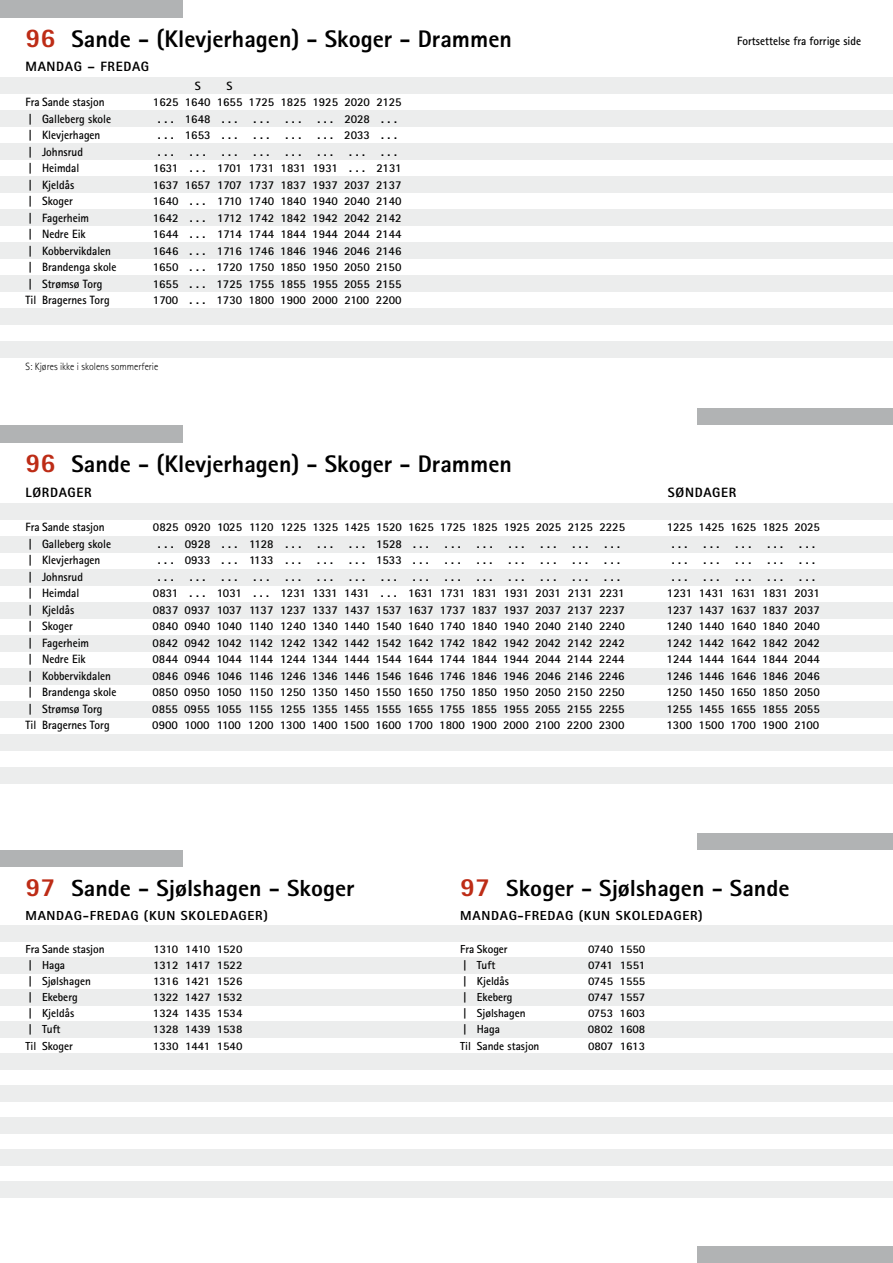
<style>
.page{position:relative;width:893px;height:1263px;background:#fff}
.page>*{position:absolute;margin:0;border:0;box-sizing:border-box;transform-origin:0 0}
.t1{font:800 24px "Rotis Sans Serif";color:#000}
.t2{font:800 23.25px "Rotis Sans Serif";color:#000}
.t3{font:800 13.5px "Rotis Sans Serif";letter-spacing:.05em;color:#000}
.t4{font:800 13.05px "Rotis Sans Serif";letter-spacing:.05em;color:#000}
.t5{font:700 12px/16.5px "Rotis Sans Serif";color:#000}
.t6{font:700 12px/16.5px "Rotis Sans Serif";color:#000;scale:.94 1}
.t7{font:700 11.7px/16px "Rotis Sans Serif";color:#000}
.t8{font:300 10.5px "Rotis Sans Serif";color:#000;scale:.94 1}
.s1{font-size:27px;color:#bd2c16}
.s2{font-size:26.25px;color:#bd2c16}
</style>
<div class="page">
<div style="left:0;top:78px;width:893px;height:16px;background:#eceded"></div>
<div style="left:0;top:110px;width:893px;height:17px;background:#eceded"></div>
<div style="left:0;top:144px;width:893px;height:16px;background:#eceded"></div>
<div style="left:0;top:177px;width:893px;height:16px;background:#eceded"></div>
<div style="left:0;top:210px;width:893px;height:16px;background:#eceded"></div>
<div style="left:0;top:243px;width:893px;height:16px;background:#eceded"></div>
<div style="left:0;top:276px;width:893px;height:16px;background:#eceded"></div>
<div style="left:0;top:309px;width:893px;height:16px;background:#eceded"></div>
<div style="left:0;top:342px;width:893px;height:16px;background:#eceded"></div>
<div style="left:0;top:0;width:183px;height:17px;background:#b1b3b4"></div>
<div style="left:697px;top:408px;width:196px;height:17px;background:#b1b3b4"></div>
<div style="left:0;top:503px;width:893px;height:16px;background:#eceded"></div>
<div style="left:0;top:536px;width:893px;height:16px;background:#eceded"></div>
<div style="left:0;top:569px;width:893px;height:16px;background:#eceded"></div>
<div style="left:0;top:602px;width:893px;height:16px;background:#eceded"></div>
<div style="left:0;top:635px;width:893px;height:16px;background:#eceded"></div>
<div style="left:0;top:668px;width:893px;height:16px;background:#eceded"></div>
<div style="left:0;top:701px;width:893px;height:16px;background:#eceded"></div>
<div style="left:0;top:734px;width:893px;height:16px;background:#eceded"></div>
<div style="left:0;top:767px;width:893px;height:16px;background:#eceded"></div>
<div style="left:0;top:425px;width:183px;height:17px;background:#b1b3b4"></div>
<div style="left:697px;top:833px;width:196px;height:17px;background:#b1b3b4"></div>
<div style="left:0;top:926px;width:893px;height:16px;background:#eceded"></div>
<div style="left:0;top:958px;width:893px;height:16px;background:#eceded"></div>
<div style="left:0;top:990px;width:893px;height:16px;background:#eceded"></div>
<div style="left:0;top:1022px;width:893px;height:16px;background:#eceded"></div>
<div style="left:0;top:1054px;width:893px;height:16px;background:#eceded"></div>
<div style="left:0;top:1086px;width:893px;height:16px;background:#eceded"></div>
<div style="left:0;top:1118px;width:893px;height:16px;background:#eceded"></div>
<div style="left:0;top:1150px;width:893px;height:16px;background:#eceded"></div>
<div style="left:0;top:1182px;width:893px;height:16px;background:#eceded"></div>
<div style="left:0;top:850px;width:183px;height:17px;background:#b1b3b4"></div>
<div style="left:697px;top:1246px;width:196px;height:17px;background:#b1b3b4"></div>
<h1 class="t1" style="left:26px;top:23px;width:488px"><span class="s1">96</span> Sande - (Klevjerhagen) - Skoger - Drammen</h1>
<p class="t3" style="left:26px;top:58px;width:125px">MANDAG – FREDAG</p>
<p class="t6" style="left:26px;top:94px;width:98px">Fra Sande stasjon<br>| Galleberg skole<br>| Klevjerhagen<br>| Johnsrud<br>| Heimdal<br>| Kjeldås<br>| Skoger<br>| Fagerheim<br>| Nedre Eik<br>| Kobbervikdalen<br>| Brandenga skole | Strømsø Torg<br>Til Bragernes Torg</p>
<p class="t5" style="left:195px;top:77px;width:7px">S</p>
<p class="t5" style="left:227px;top:77px;width:7px">S</p>
<p class="t5" style="left:153px;top:94px;width:250px">1625 1640 1655 1725 1825 1925 2020 2125</p>
<p class="t5" style="left:158px;top:110px;width:81px">. . . 1648 . . .</p>
<p class="t5" style="left:254px;top:110px;width:17px">. . .</p>
<p class="t5" style="left:285px;top:110px;width:17px">. . .</p>
<p class="t5" style="left:317px;top:110px;width:81px">. . . 2028 . . .</p>
<p class="t5" style="left:158px;top:127px;width:81px">. . . 1653 . . .</p>
<p class="t5" style="left:254px;top:127px;width:17px">. . .</p>
<p class="t5" style="left:285px;top:127px;width:17px">. . .</p>
<p class="t5" style="left:317px;top:127px;width:81px">. . . 2033 . . .</p>
<p class="t5" style="left:158px;top:143px;width:17px">. . .</p>
<p class="t5" style="left:190px;top:143px;width:17px">. . .</p>
<p class="t5" style="left:222px;top:143px;width:17px">. . .</p>
<p class="t5" style="left:254px;top:143px;width:17px">. . .</p>
<p class="t5" style="left:285px;top:143px;width:17px">. . .</p>
<p class="t5" style="left:317px;top:143px;width:17px">. . .</p>
<p class="t5" style="left:349px;top:143px;width:17px">. . .</p>
<p class="t5" style="left:153px;top:143px;width:250px;text-indent:228px">. . .<br>1631 . . . 1701 1731 1831 1931 . . . 2131<br>1637 1657 1707 1737 1837 1937 2037 2137<br>1640 . . . 1710 1740 1840 1940 2040 2140<br>1642 . . . 1712 1742 1842 1942 2042 2142<br>1644 . . . 1714 1744 1844 1944 2044 2144<br>1646 . . . 1716 1746 1846 1946 2046 2146<br>1650 . . . 1720 1750 1850 1950 2050 2150<br>1655 . . . 1725 1755 1855 1955 2055 2155<br>1700 . . . 1730 1800 1900 2000 2100 2200</p>
<p class="t8" style="left:26px;top:361px;width:143px">S: Kjøres ikke i skolens sommerferie</p>
<p class="t6" style="left:737px;top:33px;width:133px">Fortsettelse fra forrige side</p>
<h1 class="t1" style="left:26px;top:448px;width:488px"><span class="s1">96</span> Sande - (Klevjerhagen) - Skoger - Drammen</h1>
<p class="t3" style="left:26px;top:483px;width:68px">LØRDAGER</p>
<p class="t3" style="left:668px;top:483px;width:70px">SØNDAGER</p>
<p class="t6" style="left:26px;top:519px;width:98px">Fra Sande stasjon<br>| Galleberg skole<br>| Klevjerhagen<br>| Johnsrud<br>| Heimdal<br>| Kjeldås<br>| Skoger<br>| Fagerheim<br>| Nedre Eik<br>| Kobbervikdalen<br>| Brandenga skole | Strømsø Torg<br>Til Bragernes Torg</p>
<p class="t5" style="left:158px;top:519px;width:469px;text-indent:-5px">0825 0920 1025 1120 1225 1325 1425 1520 1625 1725 1825 1925 2025 2125 2225 . . . 0928 . . . 1128 . . .</p>
<p class="t5" style="left:672px;top:519px;width:150px;text-indent:-5px">1225 1425 1625 1825 2025 . . .</p>
<p class="t5" style="left:704px;top:535px;width:17px">. . .</p>
<p class="t5" style="left:735px;top:535px;width:17px">. . .</p>
<p class="t5" style="left:767px;top:535px;width:17px">. . .</p>
<p class="t5" style="left:799px;top:535px;width:17px">. . .</p>
<p class="t5" style="left:672px;top:552px;width:17px">. . .</p>
<p class="t5" style="left:704px;top:552px;width:17px">. . .</p>
<p class="t5" style="left:735px;top:552px;width:17px">. . .</p>
<p class="t5" style="left:767px;top:552px;width:17px">. . .</p>
<p class="t5" style="left:799px;top:552px;width:17px">. . .</p>
<p class="t5" style="left:672px;top:568px;width:17px">. . .</p>
<p class="t5" style="left:704px;top:568px;width:17px">. . .</p>
<p class="t5" style="left:735px;top:568px;width:17px">. . .</p>
<p class="t5" style="left:767px;top:568px;width:17px">. . .</p>
<p class="t5" style="left:317px;top:535px;width:17px">. . .</p>
<p class="t5" style="left:349px;top:535px;width:81px">. . . 1528 . . .</p>
<p class="t5" style="left:445px;top:535px;width:17px">. . .</p>
<p class="t5" style="left:477px;top:535px;width:17px">. . .</p>
<p class="t5" style="left:509px;top:535px;width:17px">. . .</p>
<p class="t5" style="left:541px;top:535px;width:17px">. . .</p>
<p class="t5" style="left:572px;top:535px;width:17px">. . .</p>
<p class="t5" style="left:604px;top:535px;width:17px">. . .</p>
<p class="t5" style="left:158px;top:552px;width:145px">. . . 0933 . . . 1133 . . .</p>
<p class="t5" style="left:317px;top:552px;width:17px">. . .</p>
<p class="t5" style="left:349px;top:552px;width:81px">. . . 1533 . . .</p>
<p class="t5" style="left:445px;top:552px;width:17px">. . .</p>
<p class="t5" style="left:477px;top:552px;width:17px">. . .</p>
<p class="t5" style="left:509px;top:552px;width:17px">. . .</p>
<p class="t5" style="left:540px;top:552px;width:17px">. . .</p>
<p class="t5" style="left:572px;top:552px;width:17px">. . .</p>
<p class="t5" style="left:604px;top:552px;width:17px">. . .</p>
<p class="t5" style="left:158px;top:568px;width:17px">. . .</p>
<p class="t5" style="left:190px;top:568px;width:17px">. . .</p>
<p class="t5" style="left:222px;top:568px;width:17px">. . .</p>
<p class="t5" style="left:253px;top:568px;width:17px">. . .</p>
<p class="t5" style="left:285px;top:568px;width:17px">. . .</p>
<p class="t5" style="left:317px;top:568px;width:17px">. . .</p>
<p class="t5" style="left:349px;top:568px;width:17px">. . .</p>
<p class="t5" style="left:381px;top:568px;width:17px">. . .</p>
<p class="t5" style="left:413px;top:568px;width:17px">. . .</p>
<p class="t5" style="left:445px;top:568px;width:17px">. . .</p>
<p class="t5" style="left:477px;top:568px;width:17px">. . .</p>
<p class="t5" style="left:509px;top:568px;width:17px">. . .</p>
<p class="t5" style="left:540px;top:568px;width:17px">. . .</p>
<p class="t5" style="left:572px;top:568px;width:17px">. . .</p>
<p class="t5" style="left:152px;top:568px;width:474px;text-indent:452px">. . .<br>0831 . . . 1031 . . . 1231 1331 1431 . . . 1631 1731 1831 1931 2031 2131 2231<br>0837 0937 1037 1137 1237 1337 1437 1537 1637 1737 1837 1937 2037 2137 2237<br>0840 0940 1040 1140 1240 1340 1440 1540 1640 1740 1840 1940 2040 2140 2240<br>0842 0942 1042 1142 1242 1342 1442 1542 1642 1742 1842 1942 2042 2142 2242<br>0844 0944 1044 1144 1244 1344 1444 1544 1644 1744 1844 1944 2044 2144 2244<br>0846 0946 1046 1146 1246 1346 1446 1546 1646 1746 1846 1946 2046 2146 2246<br>0850 0950 1050 1150 1250 1350 1450 1550 1650 1750 1850 1950 2050 2150 2250<br>0855 0955 1055 1155 1255 1355 1455 1555 1655 1755 1855 1955 2055 2155 2255<br>0900 1000 1100 1200 1300 1400 1500 1600 1700 1800 1900 2000 2100 2200 2300</p>
<p class="t5" style="left:666px;top:568px;width:155px;text-indent:133px">. . .<br>1231 1431 1631 1831 2031<br>1237 1437 1637 1837 2037<br>1240 1440 1640 1840 2040<br>1242 1442 1642 1842 2042<br>1244 1444 1644 1844 2044<br>1246 1446 1646 1846 2046<br>1250 1450 1650 1850 2050<br>1255 1455 1655 1855 2055<br>1300 1500 1700 1900 2100</p>
<h2 class="t2" style="left:26px;top:873px;width:331px"><span class="s2">97</span> Sande - Sjølshagen - Skoger</h2>
<h2 class="t2" style="left:460px;top:873px;width:331px"><span class="s2">97</span> Skoger - Sjølshagen - Sande</h2>
<p class="t4" style="left:26px;top:907px;width:244px">MANDAG-FREDAG (KUN SKOLEDAGER)</p>
<p class="t4" style="left:460px;top:907px;width:244px">MANDAG-FREDAG (KUN SKOLEDAGER)</p>
<p class="t7" style="left:26px;top:941px;width:81px">Fra Sande stasjon | Haga<br>| Sjølshagen<br>| Ekeberg<br>| Kjeldås<br>| Tuft<br>Til Skoger</p>
<p class="t7" style="left:460px;top:941px;width:81px">Fra Skoger<br>| Tuft<br>| Kjeldås<br>| Ekeberg<br>| Sjølshagen<br>| Haga<br>Til Sande stasjon</p>
<p class="t7" style="left:153px;top:941px;width:91px;text-align:justify">1310 1410 1520<br>1312 1417 1522<br>1316 1421 1526<br>1322 1427 1532<br>1324 1435 1534<br>1328 1439 1538<br>1330 1441 1540</p>
<p class="t7" style="left:588px;top:941px;width:59px;text-align:justify">0740 1550<br>0741 1551<br>0745 1555<br>0747 1557<br>0753 1603<br>0802 1608<br>0807 1613</p>
</div>
